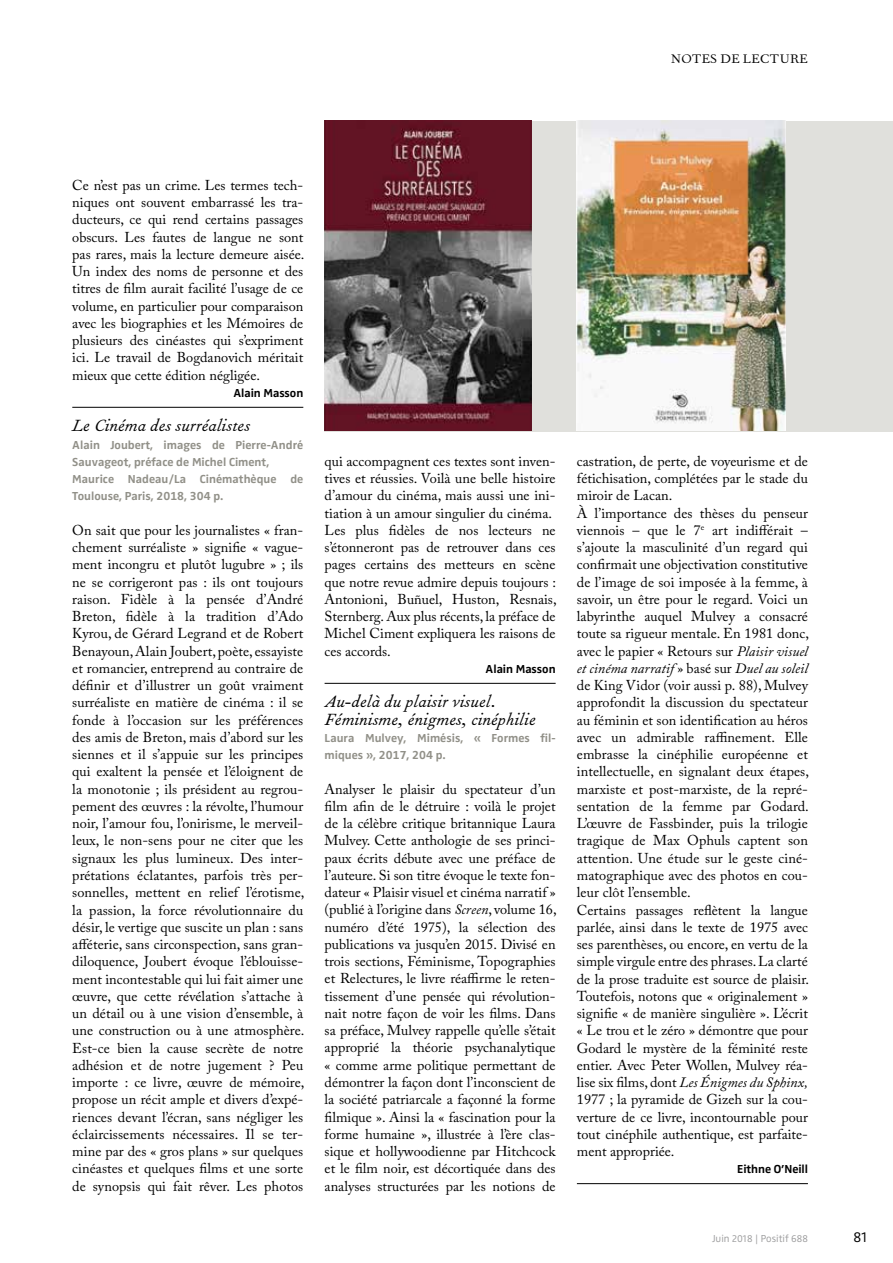
<style>
.page{position:relative;width:893px;height:1263px;background:#fff}
.page>*{position:absolute;margin:0;border:0;box-sizing:border-box;transform-origin:0 0}
.t1{font:italic 19.5px/17.2px "Fournier MT Std";color:#000}
.t2{font:15px "Fournier MT Std";color:#000}
.t3{font:15px "Zwo Alt LF w 3";color:#000}
.t4{font:14.25px/17.2px "Adobe Caslon Pro";color:#000;text-align:justify}
.t5{font:12px/17.2px "Zwo w 6";color:#919088}
.t6{font:12px "Zwo w 6";letter-spacing:-.005em;color:#000}
.t7{font:10.5px "Zwo Alt LF w 3";color:#9c9c9d}
.s1{font-style:italic}
</style>
<div class="page">
<div style="left:325px;top:121px;width:568px;height:310px;background:#e0e0dc"></div>
<img style="left:325px;top:121px;width:207px;height:310px">
<hr style="left:72px;top:407px;width:231px;height:1px;background:#000">
<hr style="left:325px;top:683px;width:231px;height:1px;background:#000">
<hr style="left:577px;top:1183px;width:231px;height:1px;background:#000">
<img style="left:577px;top:121px;width:209px;height:310px">
<p class="t2" style="left:671px;top:48px;width:139px">NOTES DE LECTURE</p>
<p class="t4" style="left:72px;top:176px;width:234px">Ce n’est pas un crime. Les termes tech&shy;niques ont souvent embarrassé les tra&shy;ducteurs, ce qui rend certains passages obscurs. Les fautes de langue ne sont pas rares, mais la lecture demeure aisée.<br>Un index des noms de personne et des titres de film aurait facilité l’usage de ce volume, en particulier pour comparaison avec les biographies et les Mémoires de plusieurs des cinéastes qui s’expriment ici. Le travail de Bogdanovich méritait mieux que cette édition négligée.</p>
<p class="t6" style="left:233px;top:386px;width:71px">Alain Masson</p>
<h1 class="t1" style="left:72px;top:417px;width:180px">Le Cinéma des surréalistes</h1>
<p class="t5" style="left:72px;top:436px;width:233px">Alain Joubert, images de Pierre-André Sauvageot, préface de Michel Ciment, Maurice Nadeau/La Cinémathèque de Toulouse, Paris, 2018, 304 p.</p>
<p class="t4" style="left:72px;top:521px;width:234px">On sait que pour les journalistes « fran&shy;chement surréaliste » signifie « vague&shy;ment incongru et plutôt lugubre » ; ils ne se corrigeront pas : ils ont toujours raison. Fidèle à la pensée d’André Breton, fidèle à la tradition d’Ado Kyrou, de Gérard Legrand et de Robert Benayoun, Alain Joubert, poète, essayiste et romancier, entreprend au contraire de définir et d’illustrer un goût vraiment surréaliste en matière de cinéma : il se fonde à l’occasion sur les préférences des amis de Breton, mais d’abord sur les siennes et il s’appuie sur les principes qui exaltent la pensée et l’éloignent de la monotonie ; ils président au regrou&shy;pement des œuvres : la révolte, l’humour noir, l’amour fou, l’onirisme, le merveil&shy;leux, le non-sens pour ne citer que les signaux les plus lumineux. Des inter&shy;prétations éclatantes, parfois très per&shy;sonnelles, mettent en relief l’érotisme, la passion, la force révolutionnaire du désir, le vertige que suscite un plan : sans afféterie, sans circonspection, sans gran&shy;diloquence, Joubert évoque l’éblouisse&shy;ment incontestable qui lui fait aimer une œuvre, que cette révélation s’attache à un détail ou à une vision d’ensemble, à une construction ou à une atmosphère.<br>Est-ce bien la cause secrète de notre adhésion et de notre jugement ? Peu importe : ce livre, œuvre de mémoire, propose un récit ample et divers d’expé&shy;riences devant l’écran, sans négliger les éclaircissements nécessaires. Il se ter&shy;mine par des « gros plans » sur quelques cinéastes et quelques films et une sorte de synopsis qui fait rêver. Les photos</p>
<p class="t4" style="left:325px;top:452px;width:234px;text-align:left">qui accompagnent ces textes sont inven&shy;tives et réussies. Voilà une belle histoire d’amour du cinéma, mais aussi une ini&shy;tiation à un amour singulier du cinéma.<br>Les plus fidèles de nos lecteurs ne s’étonneront pas de retrouver dans ces pages certains des metteurs en scène que notre revue admire depuis toujours :<br>Antonioni, Buñuel, Huston, Resnais, Sternberg. Aux plus récents, la préface de Michel Ciment expliquera les raisons de ces accords.</p>
<p class="t6" style="left:486px;top:662px;width:71px">Alain Masson</p>
<h1 class="t1" style="left:325px;top:693px;width:213px">Au-delà du plaisir visuel.<br>Féminisme, énigmes, cinéphilie</h1>
<p class="t5" style="left:325px;top:729px;width:233px">Laura Mulvey, Mimésis, « Formes fil&shy;miques », 2017, 204 p.</p>
<p class="t4" style="left:325px;top:780px;width:234px">Analyser le plaisir du spectateur d’un film afin de le détruire : voilà le projet de la célèbre critique britannique Laura Mulvey. Cette anthologie de ses princi&shy;paux écrits débute avec une préface de l’auteure. Si son titre évoque le texte fon&shy;dateur « Plaisir visuel et cinéma narratif » (publié à l’origine dans <span class="s1">Screen</span>, volume 16, numéro d’été 1975), la sélection des publications va jusqu’en 2015. Divisé en trois sections, Féminisme, Topographies et Relectures, le livre réaffirme le reten&shy;tissement d’une pensée qui révolution&shy;nait notre façon de voir les films. Dans sa préface, Mulvey rappelle qu’elle s’était approprié la théorie psychanalytique « comme arme politique permettant de démontrer la façon dont l’inconscient de la société patriarcale a façonné la forme filmique ». Ainsi la « fascination pour la forme humaine », illustrée à l’ère clas&shy;sique et hollywoodienne par Hitchcock et le film noir, est décortiquée dans des analyses structurées par les notions de</p>
<p class="t4" style="left:577px;top:452px;width:234px;text-align:left">castration, de perte, de voyeurisme et de fétichisation, complétées par le stade du miroir de Lacan.<br>À l’importance des thèses du penseur viennois – que le 7<sup>e</sup> art indifférait – s’ajoute la masculinité d’un regard qui confirmait une objectivation constitutive de l’image de soi imposée à la femme, à savoir, un être pour le regard. Voici un labyrinthe auquel Mulvey a consacré toute sa rigueur mentale. En 1981 donc, avec le papier « Retours sur <span class="s1">Plaisir visuel et cinéma narratif</span> » basé sur <span class="s1">Duel au soleil </span>de King Vidor (voir aussi p. 88), Mulvey approfondit la discussion du spectateur au féminin et son identification au héros avec un admirable raffinement. Elle embrasse la cinéphilie européenne et intellectuelle, en signalant deux étapes, marxiste et post-marxiste, de la repré&shy;sentation de la femme par Godard.<br>L’œuvre de Fassbinder, puis la trilogie tragique de Max Ophuls captent son attention. Une étude sur le geste ciné&shy;matographique avec des photos en cou&shy;leur clôt l’ensemble.<br>Certains passages reflètent la langue parlée, ainsi dans le texte de 1975 avec ses parenthèses, ou encore, en vertu de la simple virgule entre des phrases. La clarté de la prose traduite est source de plaisir.<br>Toutefois, notons que « originalement » signifie « de manière singulière ». L’écrit « Le trou et le zéro » démontre que pour Godard le mystère de la féminité reste entier. Avec Peter Wollen, Mulvey réa&shy;lise six films, dont <span class="s1">Les Énigmes du Sphinx, </span>1977 ; la pyramide de Gizeh sur la cou&shy;verture de ce livre, incontournable pour tout cinéphile authentique, est parfaite&shy;ment appropriée.</p>
<p class="t6" style="left:737px;top:1162px;width:72px">Eithne O’Neill</p>
<p class="t7" style="left:712px;top:1232px;width:97px">Juin 2018 | Positif 688</p>
<p class="t3" style="left:854px;top:1228px;width:15px">81</p>
</div>
